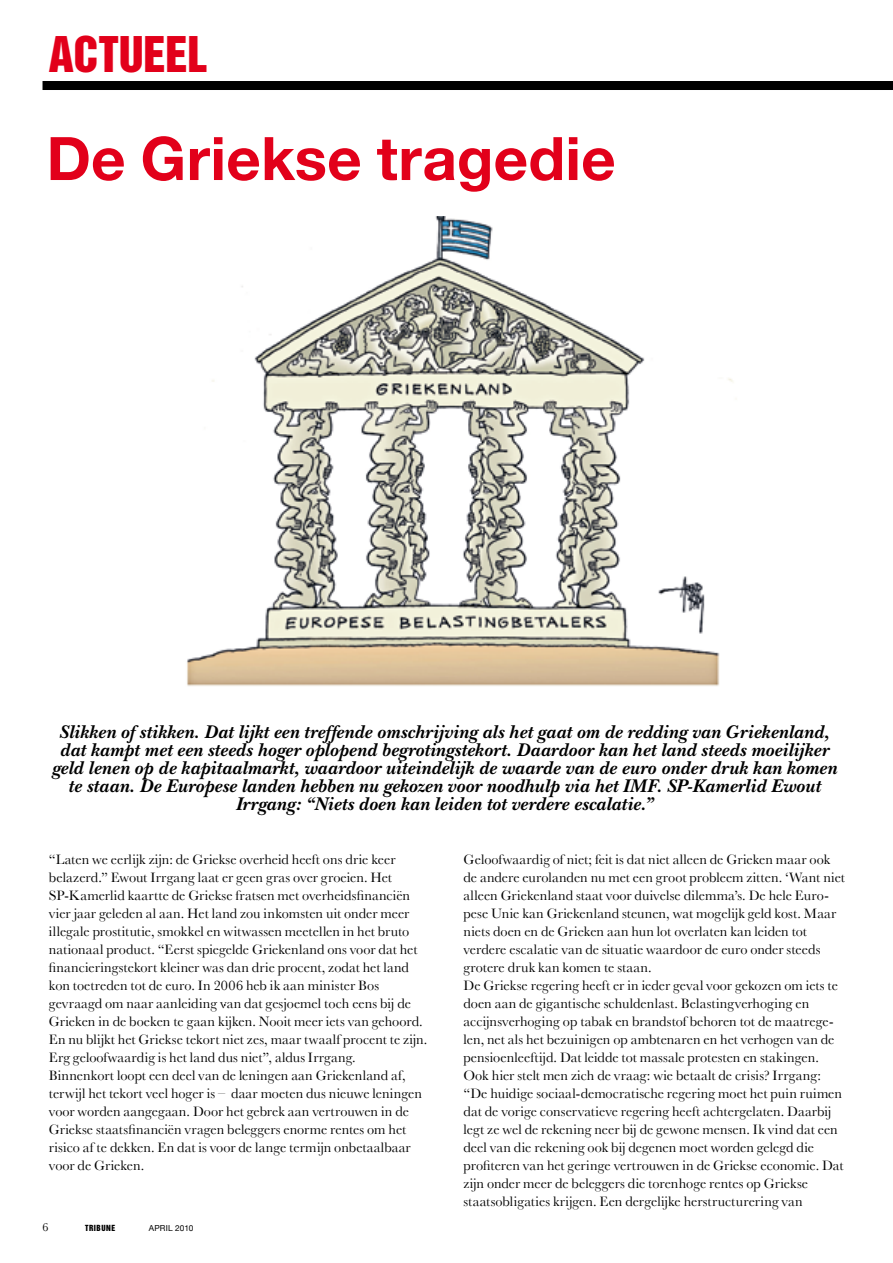
<style>
.page{position:relative;width:893px;height:1263px;background:#fff}
.page>*{position:absolute;margin:0;border:0;box-sizing:border-box;transform-origin:0 0}
.t1{font:700 60px "Helvetica Neue";letter-spacing:.005em;color:#e2001a}
.t2{font:45px "Helvetica Inserat";letter-spacing:-.01em;color:#e2001a}
.t3{font:19.2px/18px "New Baskerville Bold Italic Os F";letter-spacing:.01em;color:#000;text-align:center}
.t4{font:14.25px/18px "Baskerville";letter-spacing:.005em;color:#000}
.t5{font:12px "Baskerville";color:#000}
.t6{font:8.25px "Helvetica Neue";letter-spacing:.02em;color:#000}
.t7{font:7.8px "Helvetica Inserat";letter-spacing:.07em;color:#000}
</style>
<div class="page">
<div style="left:43px;top:81px;width:850px;height:9px;background:#000"></div>
<img style="left:187px;top:216px;width:546px;height:470px">
<h2 class="t2" style="left:49px;top:27px;width:160px">ACTUEEl</h2>
<h1 class="t1" style="left:46px;top:121px;width:571px">De Griekse tragedie</h1>
<p class="t3" style="left:52px;top:723px;width:786px">Slikken of stikken. Dat lijkt een treffende omschrijving als het gaat om de redding van Griekenland, dat kampt met een steeds hoger oplopend begrotingstekort. Daardoor kan het land steeds moeilijker geld lenen op de kapitaalmarkt, waardoor uiteindelijk de waarde van de euro onder druk kan komen te staan. De Europese landen hebben nu gekozen voor noodhulp via het IMF. SP-Kamerlid Ewout Irrgang: “Niets doen kan leiden tot verdere escalatie.”</p>
<p class="t4" style="left:49px;top:850px;width:380px">“Laten we eerlijk zijn: de Griekse overheid heeft ons drie keer belazerd.” Ewout Irrgang laat er geen gras over groeien. Het SP-Kamerlid kaartte de Griekse fratsen met overheidsfinanciën vier jaar geleden al aan. Het land zou inkomsten uit onder meer illegale prostitutie, smokkel en witwassen meetellen in het bruto nationaal product. “Eerst spiegelde Griekenland ons voor dat het financieringstekort kleiner was dan drie procent, zodat het land kon toetreden tot de euro. In 2006 heb ik aan minister Bos gevraagd om naar aanleiding van dat gesjoemel toch eens bij de Grieken in de boeken te gaan kijken. Nooit meer iets van gehoord.<br>En nu blijkt het Griekse tekort niet zes, maar twaalf procent te zijn.<br>Erg geloofwaardig is het land dus niet”, aldus Irrgang.<br>Binnenkort loopt een deel van de leningen aan Griekenland af, terwijl het tekort veel hoger is – daar moeten dus nieuwe leningen voor worden aangegaan. Door het gebrek aan vertrouwen in de Griekse staatsfinanciën vragen beleggers enorme rentes om het risico af te dekken. En dat is voor de lange termijn onbetaalbaar voor de Grieken.</p>
<p class="t4" style="left:463px;top:850px;width:383px">Geloofwaardig of niet; feit is dat niet alleen de Grieken maar ook de andere eurolanden nu met een groot probleem zitten. ‘Want niet alleen Griekenland staat voor duivelse dilemma’s. De hele Euro&shy;pese Unie kan Griekenland steunen, wat mogelijk geld kost. Maar niets doen en de Grieken aan hun lot overlaten kan leiden tot verdere escalatie van de situatie waardoor de euro onder steeds grotere druk kan komen te staan.<br>De Griekse regering heeft er in ieder geval voor gekozen om iets te doen aan de gigantische schuldenlast. Belastingverhoging en accijnsverhoging op tabak en brandstof behoren tot de maatrege&shy;len, net als het bezuinigen op ambtenaren en het verhogen van de pensioenleeftijd. Dat leidde tot massale protesten en stakingen.<br>Ook hier stelt men zich de vraag: wie betaalt de crisis? Irrgang: “De huidige sociaal-democratische regering moet het puin ruimen dat de vorige conservatieve regering heeft achtergelaten. Daarbij legt ze wel de rekening neer bij de gewone mensen. Ik vind dat een deel van die rekening ook bij degenen moet worden gelegd die profiteren van het geringe vertrouwen in de Griekse economie. Dat zijn onder meer de beleggers die torenhoge rentes op Griekse staatsobligaties krijgen. Een dergelijke herstructurering van</p>
<p class="t5" style="left:43px;top:1220px;width:7px">6</p>
<p class="t7" style="left:85px;top:1223px;width:32px">TRIBUNE</p>
<p class="t6" style="left:149px;top:1223px;width:46px">april 2010</p>
</div>
